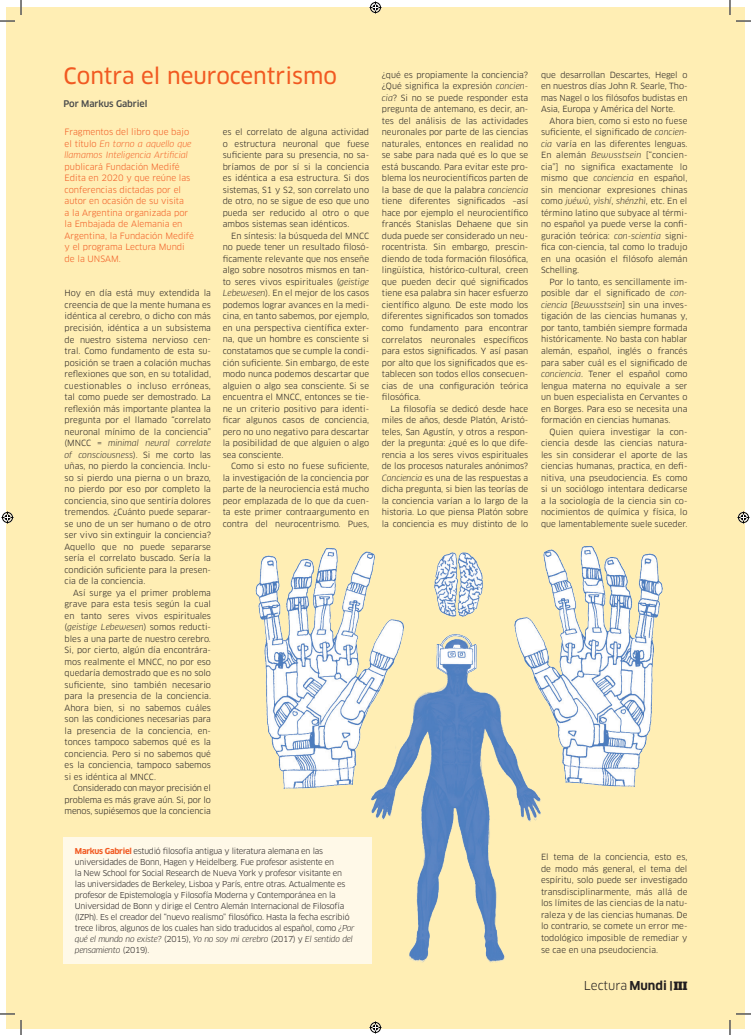
<style>
.page{position:relative;width:751px;height:1035px;background:#fff}
.page>*{position:absolute;margin:0;border:0;box-sizing:border-box;transform-origin:0 0}
.t1{font:22px "Clan OT News";color:#f15921}
.t2{font:12px "Clan OT";letter-spacing:-.005em;color:#231f20}
.t3{font:700 11px "Stag";color:#231f20}
.t4{font:500 9px "Clan OT";letter-spacing:-.01em;color:#494a4b}
.t5{font:8.5px/11.5px "Clan OT";color:#f15921}
.t6{font:italic 8.5px/11.5px "Clan OT";color:#f15921}
.t7{font:8.3px/11.5px "Clan OT";color:#231f20;text-align:justify}
.t8{font:8px/11px "Clan OT";letter-spacing:-.03em;color:#231f20}
.s1{font-style:normal}
.s2{font-style:italic}
.s3{font-weight:700;color:#f15921}
.s4{font-weight:700}
.s5{font-family:"Stag";font-weight:700}
</style>
<div class="page">
<div style="left:7px;top:7px;width:14px;height:1020px;background:#ffeeb4"></div>
<div style="left:21px;top:7px;width:723px;height:1020px;background:#ffeeb4"></div>
<div style="left:64px;top:837px;width:308px;height:126px;background:#fff9e8"></div>
<img style="left:222px;top:546px;width:441px;height:418px">
<svg style="left:736px;top:20px;width:15px;height:2px"></svg>
<svg style="left:736px;top:1013px;width:15px;height:1px"></svg>
<svg style="left:0;top:0;width:22px;height:22px"></svg>
<svg style="left:0;top:1013px;width:22px;height:21px"></svg>
<svg style="left:729px;top:0;width:1px;height:15px"></svg>
<svg style="left:729px;top:1020px;width:1px;height:14px"></svg>
<svg style="left:369px;top:2px;width:12px;height:12px"></svg>
<svg style="left:369px;top:1021px;width:12px;height:12px"></svg>
<svg style="left:2px;top:511px;width:12px;height:12px"></svg>
<svg style="left:737px;top:511px;width:12px;height:12px"></svg>
<h1 class="t1" style="left:64px;top:62px;width:275px">Contra el neurocentrismo</h1>
<p class="t4" style="left:64px;top:98px;width:85px">Por Markus Gabriel</p>
<p class="t6" style="left:65px;top:126px;width:128px"><span class="s1">Fragmentos del libro que bajo el título</span> En torno a aquello que llamamos Inteligencia Artificial</p>
<p class="t5" style="left:65px;top:161px;width:131px">publicará Fundación Medifé<br>Edita en 2020 y que reúne las conferencias dictadas por el autor en ocasión de su visita<br>a la Argentina organizada por la Embajada de Alemania en<br>Argentina, la Fundación Medifé y el programa Lectura Mundi de la UNSAM.</p>
<p class="t7" style="left:65px;top:287px;width:148px">Hoy en día está muy extendida la creencia de que la mente humana es idéntica al cerebro, o dicho con más precisión, idéntica a un subsistema de nuestro sistema nervioso cen&shy;tral. Como fundamento de esta su&shy;posición se traen a colación muchas reflexiones que son, en su totalidad, cuestionables o incluso erróneas, tal como puede ser demostrado. La reflexión más importante plantea la pregunta por el llamado “correlato neuronal mínimo de la conciencia” (MNCC = <span class="s2">minimal neural correlate of consciousness</span>). Si me corto las uñas, no pierdo la conciencia. Inclu&shy;so si pierdo una pierna o un brazo, no pierdo por eso por completo la conciencia, sino que sentiría dolores tremendos. ¿Cuánto puede separar&shy;se uno de un ser humano o de otro ser vivo sin extinguir la conciencia?<br>Aquello que no puede separarse sería el correlato buscado. Sería la condición suficiente para la presen&shy;cia de la conciencia.</p>
<p class="t7" style="left:65px;top:586px;width:148px;text-indent:9px">Así surge ya el primer problema grave para esta tesis según la cual en tanto seres vivos espirituales (<span class="s2">geistige Lebewesen</span>) somos reducti&shy;bles a una parte de nuestro cerebro.<br>Si, por cierto, algún día encontrára&shy;mos realmente el MNCC, no por eso quedaría demostrado que es no solo suficiente, sino también necesario para la presencia de la conciencia.<br>Ahora bien, si no sabemos cuáles son las condiciones necesarias para la presencia de la conciencia, en&shy;tonces tampoco sabemos qué es la conciencia. Pero si no sabemos qué es la conciencia, tampoco sabemos si es idéntica al MNCC.</p>
<p class="t7" style="left:65px;top:782px;width:148px;text-indent:9px">Considerado con mayor precisión el problema es más grave aún. Si, por lo menos, supiésemos que la conciencia</p>
<p class="t7" style="left:223px;top:126px;width:148px">es el correlato de alguna actividad o estructura neuronal que fuese suficiente para su presencia, no sa&shy;bríamos de por sí si la conciencia es idéntica a esa estructura. Si dos sistemas, S1 y S2, son correlato uno de otro, no se sigue de eso que uno pueda ser reducido al otro o que ambos sistemas sean idénticos.</p>
<p class="t7" style="left:223px;top:230px;width:148px;text-indent:9px">En síntesis: la búsqueda del MNCC no puede tener un resultado filosó&shy;ficamente relevante que nos enseñe algo sobre nosotros mismos en tan&shy;to seres vivos espirituales (<span class="s2">geistige Lebewesen</span>). En el mejor de los casos podemos lograr avances en la medi&shy;cina, en tanto sabemos, por ejemplo, en una perspectiva científica exter&shy;na, que un hombre es consciente si constatamos que se cumple la condi&shy;ción suficiente. Sin embargo, de este modo nunca podemos descartar que alguien o algo sea consciente. Si se encuentra el MNCC, entonces se tie&shy;ne un criterio positivo para identi&shy;ficar algunos casos de conciencia, pero no uno negativo para descartar la posibilidad de que alguien o algo sea consciente.</p>
<p class="t7" style="left:223px;top:460px;width:148px;text-indent:9px">Como si esto no fuese suficiente, la investigación de la conciencia por parte de la neurociencia está mucho peor emplazada de lo que da cuen&shy;ta este primer contraargumento en contra del neurocentrismo. Pues,</p>
<p class="t8" style="left:75px;top:845px;width:281px"><span class="s3">Markus Gabriel</span> estudió filosofía antigua y literatura alemana en las universidades de Bonn, Hagen y Heidelberg. Fue profesor asistente en<br>la New School for Social Research de Nueva York y profesor visitante en<br>las universidades de Berkeley, Lisboa y París, entre otras. Actualmente es profesor de Epistemología y Filosofía Moderna y Contemporánea en la Universidad de Bonn y dirige el Centro Alemán Internacional de Filosofía (IZPh). Es el creador del “nuevo realismo” filosófico. Hasta la fecha escribió trece libros, algunos de los cuales han sido traducidos al español, como <span class="s2">¿Por qué el mundo no existe?</span> (2015), <span class="s2">Yo no soy mi cerebro</span> (2017) y <span class="s2">El sentido del pensamiento</span> (2019).</p>
<p class="t7" style="left:382px;top:69px;width:148px">¿qué es propiamente la conciencia? ¿Qué significa la expresión <span class="s2">concien&shy;cia</span>? Si no se puede responder esta pregunta de antemano, es decir, an&shy;tes del análisis de las actividades neuronales por parte de las ciencias naturales, entonces en realidad no se sabe para nada qué es lo que se está buscando. Para evitar este pro&shy;blema los neurocientíficos parten de la base de que la palabra <span class="s2">conciencia </span>tiene diferentes significados –así hace por ejemplo el neurocientífico francés Stanislas Dehaene que sin duda puede ser considerado un neu&shy;rocentrista. Sin embargo, prescin&shy;diendo de toda formación filosófica, lingüística, histórico-cultural, creen que pueden decir qué significados tiene esa palabra sin hacer esfuerzo científico alguno. De este modo los diferentes significados son tomados como fundamento para encontrar correlatos neuronales específicos para estos significados. Y así pasan por alto que los significados que es&shy;tablecen son todos ellos consecuen&shy;cias de una configuración teórica filosófica.</p>
<p class="t7" style="left:382px;top:402px;width:148px;text-indent:9px">La filosofía se dedicó desde hace miles de años, desde Platón, Aristó&shy;teles, San Agustín, y otros a respon&shy;der la pregunta: ¿qué es lo que dife&shy;rencia a los seres vivos espirituales de los procesos naturales anónimos?<br><span class="s2">Conciencia</span> es una de las respuestas a dicha pregunta, si bien las teorías de la conciencia varían a lo largo de la historia. Lo que piensa Platón sobre la conciencia es muy distinto de lo</p>
<p class="t7" style="left:541px;top:69px;width:148px">que desarrollan Descartes, Hegel o en nuestros días John R. Searle, Tho&shy;mas Nagel o los filósofos budistas en Asia, Europa y América del Norte.</p>
<p class="t7" style="left:541px;top:115px;width:148px;text-indent:9px">Ahora bien, como si esto no fuese suficiente, el significado de <span class="s2">concien&shy;cia</span> varía en las diferentes lenguas.<br>En alemán <span class="s2">Bewusstsein</span> [“concien&shy;cia”] no significa exactamente lo mismo que <span class="s2">conciencia</span> en español, sin mencionar expresiones chinas como <span class="s2">juéwù</span>, <span class="s2">yìshí</span>, <span class="s2">shénzhì</span>, etc. En el término latino que subyace al térmi&shy;no español ya puede verse la confi&shy;guración teórica: <span class="s2">con-scientia</span> signi&shy;fica con-ciencia, tal como lo tradujo en una ocasión el filósofo alemán Schelling.</p>
<p class="t7" style="left:541px;top:276px;width:148px;text-indent:9px">Por lo tanto, es sencillamente im&shy;posible dar el significado de <span class="s2">con&shy;ciencia</span> [<span class="s2">Bewusstsein</span>] sin una inves&shy;tigación de las ciencias humanas y, por tanto, también siempre formada históricamente. No basta con hablar alemán, español, inglés o francés para saber cuál es el significado de <span class="s2">conciencia</span>. Tener el español como lengua materna no equivale a ser un buen especialista en Cervantes o en Borges. Para eso se necesita una formación en ciencias humanas.</p>
<p class="t7" style="left:541px;top:425px;width:148px;text-indent:9px">Quien quiera investigar la con&shy;ciencia desde las ciencias natura&shy;les sin considerar el aporte de las ciencias humanas, practica, en defi&shy;nitiva, una pseudociencia. Es como si un sociólogo intentara dedicarse a la sociología de la ciencia sin co&shy;nocimientos de química y física, lo que lamentablemente suele suceder.</p>
<p class="t7" style="left:541px;top:851px;width:148px">El tema de la conciencia, esto es, de modo más general, el tema del espíritu, solo puede ser investigado transdisciplinarmente, más allá de los límites de las ciencias de la natu&shy;raleza y de las ciencias humanas. De lo contrario, se comete un error me&shy;todológico imposible de remediar y se cae en una pseudociencia.</p>
<h2 class="t2" style="left:584px;top:978px;width:105px">Lectura <span class="s4">Mundi</span> <span class="s5">| III</span></h2>
<h3 class="t3" style="left:579px;top:981px;width:110px">Revista de Libros | III</h3>
</div>
